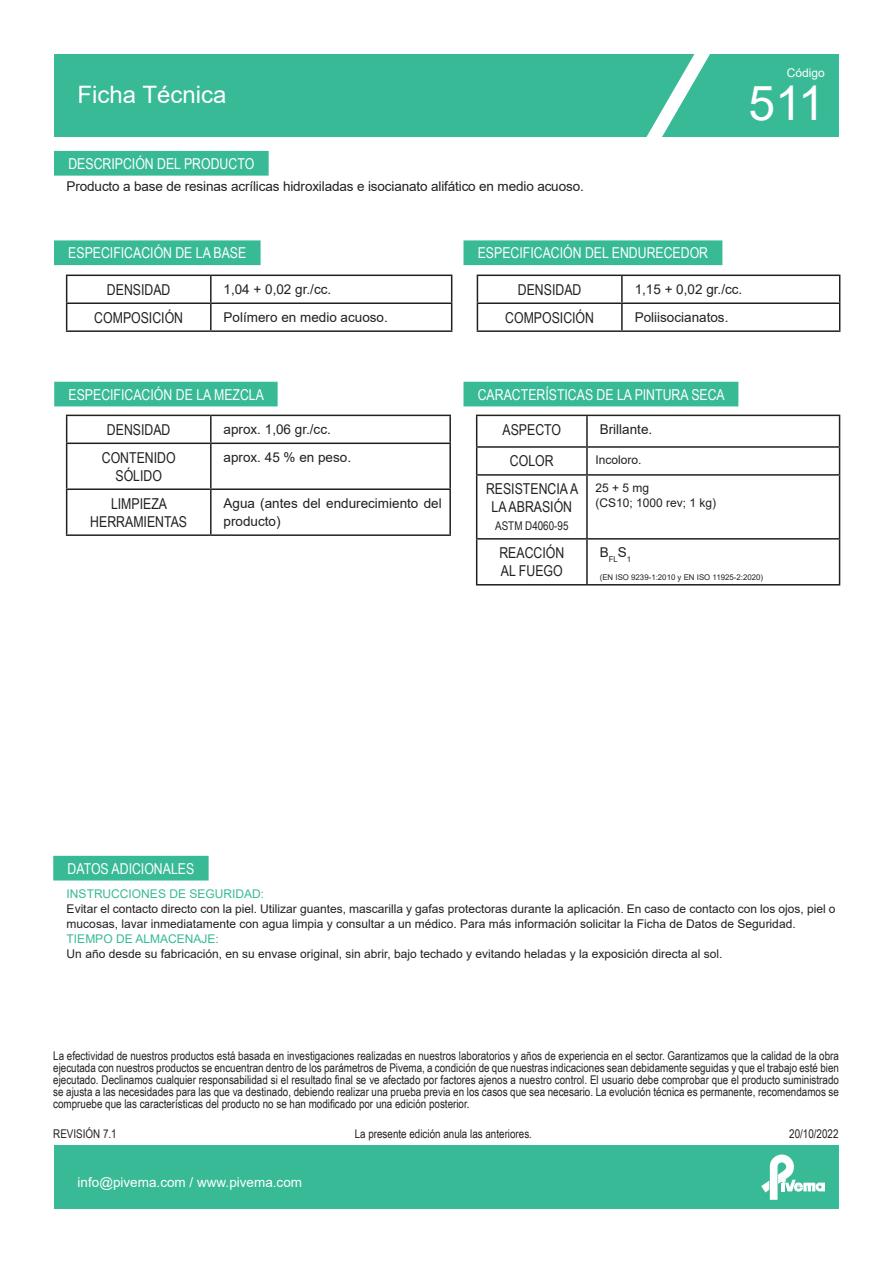
<style>
.page{position:relative;width:893px;height:1263px;background:#fff}
.page>*{position:absolute;margin:0;border:0;box-sizing:border-box;transform-origin:0 0}
.t1{font:48px "Arial";color:#fff}
.t2{font:24px "Arial";color:#fff}
.SUBNOM_MARC_1{font:15px "Arial Narrow";color:#fff}
.SUBNOM_MARC{font:15px "Arial Narrow";color:#231f20}
.ARTÍCLE{font:13.5px/18px "Arial";color:#231f20}
.t3{font:13.5px "Arial";color:#fff}
.Peu_de_pàgina{font:12px/12px "Arial Narrow";color:#231f20;text-align:justify}
.ARTÍCLE-2{font:12px/15px "Arial";color:#231f20}
.ARTÍCLE-3{font:12px "Arial";color:#38ba96}
.SUBNOM_MARC-2{font:12px "Arial Narrow";color:#231f20}
.t4{font:12px "Arial";color:#fff}
.ARTÍCLE-4{font:7.8px "Arial";color:#231f20}
</style>
<div class="page">
<div style="left:54px;top:54px;width:785px;height:83px;background:#38ba96"></div>
<svg style="left:646px;top:54px;width:64px;height:83px"></svg>
<div style="left:54px;top:1145px;width:785px;height:64px;background:#38ba96"></div>
<svg style="left:761px;top:1154px;width:64px;height:46px"></svg>
<hr style="left:66px;top:275px;width:145px;height:1px;background:#231f20">
<hr style="left:211px;top:275px;width:241px;height:1px;background:#231f20">
<hr style="left:210px;top:276px;width:2px;height:26px;background:#231f20">
<hr style="left:66px;top:302px;width:145px;height:2px;background:#231f20">
<svg style="left:66px;top:276px;width:1px;height:54px"></svg>
<hr style="left:211px;top:302px;width:241px;height:2px;background:#231f20">
<hr style="left:210px;top:304px;width:2px;height:26px;background:#231f20">
<svg style="left:451px;top:276px;width:1px;height:54px"></svg>
<hr style="left:66px;top:330px;width:145px;height:2px;background:#231f20">
<hr style="left:211px;top:330px;width:241px;height:2px;background:#231f20">
<hr style="left:66px;top:415px;width:145px;height:1px;background:#231f20">
<svg style="left:66px;top:416px;width:1px;height:26px"></svg>
<hr style="left:211px;top:415px;width:240px;height:1px;background:#231f20">
<hr style="left:210px;top:416px;width:2px;height:26px;background:#231f20">
<hr style="left:449px;top:416px;width:2px;height:26px;background:#231f20">
<hr style="left:66px;top:442px;width:145px;height:2px;background:#231f20">
<hr style="left:66px;top:444px;width:1px;height:44px;background:#231f20">
<hr style="left:211px;top:442px;width:240px;height:2px;background:#231f20">
<hr style="left:210px;top:444px;width:2px;height:44px;background:#231f20">
<hr style="left:449px;top:444px;width:2px;height:44px;background:#231f20">
<hr style="left:66px;top:488px;width:145px;height:2px;background:#231f20">
<hr style="left:66px;top:490px;width:1px;height:44px;background:#231f20">
<hr style="left:211px;top:488px;width:240px;height:2px;background:#231f20">
<hr style="left:210px;top:490px;width:2px;height:44px;background:#231f20">
<hr style="left:449px;top:490px;width:2px;height:44px;background:#231f20">
<hr style="left:66px;top:534px;width:145px;height:2px;background:#231f20">
<hr style="left:211px;top:534px;width:240px;height:2px;background:#231f20">
<div style="left:55px;top:152px;width:213px;height:23px;background:#38ba96"></div>
<div style="left:54px;top:151px;width:215px;height:25px;border:2px solid #38ba96"></div>
<div style="left:54px;top:856px;width:154px;height:24px;background:#38ba96"></div>
<div style="left:55px;top:241px;width:205px;height:23px;background:#38ba96"></div>
<div style="left:54px;top:240px;width:207px;height:25px;border:2px solid #38ba96"></div>
<hr style="left:477px;top:275px;width:145px;height:1px;background:#231f20">
<hr style="left:622px;top:275px;width:218px;height:1px;background:#231f20">
<hr style="left:621px;top:276px;width:2px;height:26px;background:#231f20">
<hr style="left:477px;top:302px;width:145px;height:2px;background:#231f20">
<svg style="left:477px;top:276px;width:1px;height:54px"></svg>
<hr style="left:622px;top:302px;width:218px;height:2px;background:#231f20">
<hr style="left:621px;top:304px;width:2px;height:26px;background:#231f20">
<svg style="left:839px;top:276px;width:1px;height:54px"></svg>
<hr style="left:477px;top:330px;width:145px;height:2px;background:#231f20">
<hr style="left:622px;top:330px;width:218px;height:2px;background:#231f20">
<div style="left:464px;top:241px;width:258px;height:23px;background:#38ba96"></div>
<div style="left:463px;top:240px;width:259px;height:25px;border:2px solid #38ba96"></div>
<div style="left:55px;top:382px;width:222px;height:24px;background:#38ba96"></div>
<hr style="left:476px;top:415px;width:111px;height:1px;background:#231f20">
<hr style="left:476px;top:416px;width:1px;height:30px;background:#231f20">
<hr style="left:587px;top:415px;width:253px;height:1px;background:#231f20">
<hr style="left:586px;top:416px;width:2px;height:30px;background:#231f20">
<hr style="left:839px;top:416px;width:1px;height:30px;background:#231f20">
<hr style="left:476px;top:446px;width:111px;height:2px;background:#231f20">
<svg style="left:476px;top:448px;width:1px;height:26px"></svg>
<hr style="left:587px;top:446px;width:253px;height:2px;background:#231f20">
<hr style="left:586px;top:448px;width:2px;height:26px;background:#231f20">
<svg style="left:839px;top:448px;width:1px;height:26px"></svg>
<hr style="left:476px;top:474px;width:111px;height:2px;background:#231f20">
<hr style="left:476px;top:476px;width:1px;height:62px;background:#231f20">
<hr style="left:587px;top:474px;width:253px;height:2px;background:#231f20">
<hr style="left:586px;top:476px;width:2px;height:62px;background:#231f20">
<hr style="left:839px;top:476px;width:1px;height:62px;background:#231f20">
<hr style="left:476px;top:538px;width:111px;height:2px;background:#231f20">
<hr style="left:476px;top:540px;width:1px;height:44px;background:#231f20">
<hr style="left:587px;top:538px;width:253px;height:2px;background:#231f20">
<hr style="left:586px;top:540px;width:2px;height:44px;background:#231f20">
<hr style="left:839px;top:540px;width:1px;height:44px;background:#231f20">
<hr style="left:476px;top:584px;width:111px;height:1px;background:#231f20">
<hr style="left:587px;top:584px;width:253px;height:1px;background:#231f20">
<div style="left:464px;top:382px;width:274px;height:24px;background:#38ba96"></div>
<h2 class="t2" style="left:78px;top:78px;width:150px">Ficha Técnica</h2>
<p class="SUBNOM_MARC_1" style="left:68px;top:152px;width:187px">DESCRIPCIÓN DEL PRODUCTO</p>
<p class="ARTÍCLE" style="left:67px;top:177px;width:519px">Producto a base de resinas acrílicas hidroxiladas e isocianato alifático en medio acuoso.</p>
<p class="t4" style="left:787px;top:64px;width:40px">Código</p>
<p class="t1" style="left:748px;top:71px;width:78px">511</p>
<p class="SUBNOM_MARC_1" style="left:68px;top:242px;width:180px">ESPECIFICACIÓN DE LA BASE</p>
<p class="SUBNOM_MARC" style="left:107px;top:278px;width:65px">DENSIDAD</p>
<p class="ARTÍCLE" style="left:224px;top:280px;width:109px">1,04 + 0,02 gr./cc.</p>
<p class="SUBNOM_MARC" style="left:94px;top:306px;width:90px">COMPOSICIÓN</p>
<p class="ARTÍCLE" style="left:224px;top:308px;width:166px">Polímero en medio acuoso.</p>
<p class="SUBNOM_MARC_1" style="left:478px;top:242px;width:232px">ESPECIFICACIÓN DEL ENDURECEDOR</p>
<p class="SUBNOM_MARC" style="left:518px;top:278px;width:65px">DENSIDAD</p>
<p class="ARTÍCLE" style="left:635px;top:280px;width:109px">1,15 + 0,02 gr./cc.</p>
<p class="SUBNOM_MARC" style="left:505px;top:306px;width:90px">COMPOSICIÓN</p>
<p class="ARTÍCLE" style="left:635px;top:308px;width:95px">Poliisocianatos.</p>
<p class="SUBNOM_MARC_1" style="left:69px;top:383px;width:197px">ESPECIFICACIÓN DE LA MEZCLA</p>
<p class="SUBNOM_MARC" style="left:107px;top:418px;width:65px">DENSIDAD</p>
<p class="ARTÍCLE" style="left:224px;top:420px;width:109px">aprox. 1,06 gr./cc.</p>
<p class="SUBNOM_MARC" style="left:102px;top:446px;width:75px">CONTENIDO</p>
<p class="SUBNOM_MARC" style="left:115px;top:464px;width:48px">SÓLIDO</p>
<p class="ARTÍCLE" style="left:224px;top:448px;width:129px">aprox. 45 % en peso.</p>
<p class="SUBNOM_MARC" style="left:111px;top:492px;width:58px">LIMPIEZA</p>
<p class="SUBNOM_MARC" style="left:90px;top:510px;width:98px">HERRAMIENTAS</p>
<p class="ARTÍCLE" style="left:224px;top:494px;width:220px">Agua (antes del endurecimiento del producto)</p>
<p class="SUBNOM_MARC_1" style="left:478px;top:383px;width:249px">CARACTERÍSTICAS DE LA PINTURA SECA</p>
<p class="SUBNOM_MARC" style="left:503px;top:418px;width:60px">ASPECTO</p>
<p class="ARTÍCLE" style="left:600px;top:420px;width:54px">Brillante.</p>
<p class="SUBNOM_MARC" style="left:510px;top:450px;width:45px">COLOR</p>
<p class="ARTÍCLE-2" style="left:595px;top:452px;width:48px">Incoloro.</p>
<p class="SUBNOM_MARC" style="left:486px;top:478px;width:94px">RESISTENCIA A</p>
<p class="SUBNOM_MARC" style="left:491px;top:496px;width:82px">LA ABRASIÓN</p>
<p class="SUBNOM_MARC-2" style="left:495px;top:517px;width:75px">ASTM D4060-95</p>
<p class="ARTÍCLE-2" style="left:595px;top:480px;width:55px">25 + 5 mg</p>
<p class="ARTÍCLE-2" style="left:595px;top:495px;width:122px">(CS10; 1000 rev; 1 kg)</p>
<p class="SUBNOM_MARC_1" style="left:68px;top:857px;width:128px">DATOS ADICIONALES</p>
<p class="SUBNOM_MARC" style="left:499px;top:542px;width:66px">REACCIÓN</p>
<p class="SUBNOM_MARC" style="left:501px;top:560px;width:63px">AL FUEGO</p>
<p class="ARTÍCLE-4" style="left:600px;top:553px;width:33px"><sup>B</sup>FL<sup>S</sup>1</p>
<p class="ARTÍCLE-4" style="left:600px;top:571px;width:165px">(EN ISO 9239-1:2010 y EN ISO 11925-2:2020)</p>
<p class="ARTÍCLE-3" style="left:67px;top:885px;width:199px">INSTRUCCIONES DE SEGURIDAD:</p>
<p class="ARTÍCLE-2" style="left:67px;top:901px;width:770px">Evitar el contacto directo con la piel. Utilizar guantes, mascarilla y gafas protectoras durante la aplicación. En caso de contacto con los ojos, piel o mucosas, lavar inmediatamente con agua limpia y consultar a un médico. Para más información solicitar la Ficha de Datos de Seguridad.</p>
<p class="ARTÍCLE-3" style="left:67px;top:930px;width:154px">TIEMPO DE ALMACENAJE:</p>
<p class="ARTÍCLE-2" style="left:67px;top:946px;width:657px">Un año desde su fabricación, en su envase original, sin abrir, bajo techado y evitando heladas y la exposición directa al sol.</p>
<p class="Peu_de_pàgina" style="left:53px;top:1050px;width:787px">La efectividad de nuestros productos está basada en investigaciones realizadas en nuestros laboratorios y años de experiencia en el sector. Garantizamos que la calidad de la obra ejecutada con nuestros productos se encuentran dentro de los parámetros de Pivema, a condición de que nuestras indicaciones sean debidamente seguidas y que el trabajo esté bien ejecutado. Declinamos cualquier responsabilidad si el resultado final se ve afectado por factores ajenos a nuestro control. El usuario debe comprobar que el producto suministrado se ajusta a las necesidades para las que va destinado, debiendo realizar una prueba previa en los casos que sea necesario. La evolución técnica es permanente, recomendamos se compruebe que las características del producto no se han modificado por una edición posterior.</p>
<p class="Peu_de_pàgina" style="left:53px;top:1128px;width:65px">REVISIÓN 7.1</p>
<p class="Peu_de_pàgina" style="left:355px;top:1128px;width:179px">La presente edición anula las anteriores.</p>
<p class="Peu_de_pàgina" style="left:789px;top:1128px;width:51px">20/10/2022</p>
<p class="t3" style="left:78px;top:1173px;width:226px">info@pivema.com / www.pivema.com</p>
</div>
